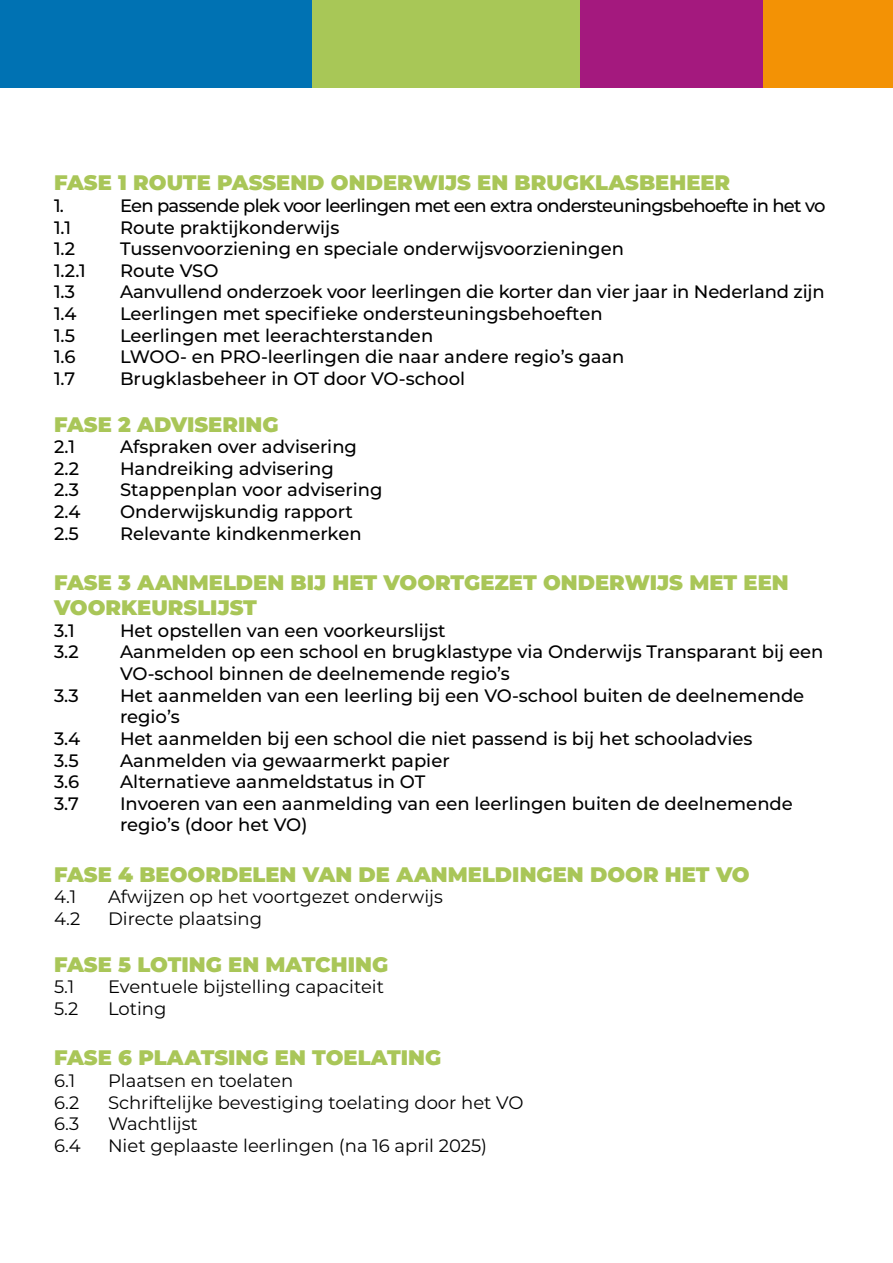
<style>
.page{position:relative;width:893px;height:1263px;background:#fff}
.page>*{position:absolute;margin:0;border:0;box-sizing:border-box;transform-origin:0 0}
.t1{font:900 21px/25.2px "Montserrat";color:#a9c658}
.t2{font:500 18px/21.6px "Montserrat";color:#000}
.t3{font:18px "Montserrat";color:#000}
.t4{font:500 18px "Montserrat";letter-spacing:-.04em;color:#000}
</style>
<div class="page">
<div style="left:0;top:0;width:893px;height:88px;background:#f39205"></div>
<div style="left:0;top:0;width:762px;height:88px;background:#a4197e"></div>
<div style="left:0;top:0;width:580px;height:88px;background:#a8c757"></div>
<div style="left:0;top:0;width:311px;height:88px;background:#0072b3"></div>
<p class="t1" style="left:54px;top:169px;width:678px">FASE 1 ROUTE PASSEND ONDERWIJS EN BRUGKLASBEHEER</p>
<p class="t2" style="left:54px;top:194px;width:12px">1.</p>
<p class="t4" style="left:120px;top:193px;width:707px">Een passende plek voor leerlingen met een extra ondersteuningsbehoefte in het vo</p>
<p class="t2" style="left:54px;top:216px;width:19px">1.1</p>
<p class="t2" style="left:120px;top:216px;width:221px">Route praktijkonderwijs</p>
<p class="t2" style="left:54px;top:237px;width:23px">1.2</p>
<p class="t2" style="left:120px;top:237px;width:505px">Tussenvoorziening en speciale onderwijsvoorzieningen</p>
<p class="t2" style="left:54px;top:259px;width:33px">1.2.1</p>
<p class="t2" style="left:120px;top:259px;width:100px">Route VSO</p>
<p class="t2" style="left:54px;top:280px;width:23px">1.3</p>
<p class="t2" style="left:120px;top:280px;width:706px">Aanvullend onderzoek voor leerlingen die korter dan vier jaar in Nederland zijn</p>
<p class="t2" style="left:54px;top:302px;width:24px">1.4</p>
<p class="t2" style="left:120px;top:302px;width:484px">Leerlingen met specifieke ondersteuningsbehoeften</p>
<p class="t2" style="left:54px;top:324px;width:23px">1.5</p>
<p class="t2" style="left:120px;top:324px;width:315px">Leerlingen met leerachterstanden</p>
<p class="t2" style="left:54px;top:345px;width:23px">1.6</p>
<p class="t2" style="left:120px;top:345px;width:506px">LWOO- en PRO-leerlingen die naar andere regio’s gaan</p>
<p class="t2" style="left:54px;top:367px;width:23px">1.7</p>
<p class="t2" style="left:120px;top:367px;width:347px">Brugklasbeheer in OT door VO-school</p>
<p class="t1" style="left:54px;top:410px;width:226px">FASE 2 ADVISERING</p>
<p class="t2" style="left:54px;top:435px;width:23px">2.1</p>
<p class="t2" style="left:120px;top:435px;width:239px">Afspraken over advisering</p>
<p class="t2" style="left:54px;top:457px;width:27px">2.2</p>
<p class="t2" style="left:120px;top:457px;width:215px">Handreiking advisering</p>
<p class="t2" style="left:54px;top:478px;width:27px">2.3</p>
<p class="t2" style="left:120px;top:478px;width:264px">Stappenplan voor advisering</p>
<p class="t2" style="left:54px;top:500px;width:28px">2.4</p>
<p class="t2" style="left:120px;top:500px;width:234px">Onderwijskundig rapport</p>
<p class="t2" style="left:54px;top:522px;width:26px">2.5</p>
<p class="t2" style="left:120px;top:522px;width:243px">Relevante kindkenmerken</p>
<p class="t1" style="left:54px;top:569px;width:736px">FASE 3 AANMELDEN BIJ HET VOORTGEZET ONDERWIJS MET EEN<br>VOORKEURSLIJST</p>
<p class="t2" style="left:54px;top:619px;width:22px">3.1</p>
<p class="t2" style="left:120px;top:619px;width:327px">Het opstellen van een voorkeurslijst</p>
<p class="t2" style="left:54px;top:640px;width:26px">3.2</p>
<p class="t2" style="left:120px;top:640px;width:705px">Aanmelden op een school en brugklastype via Onderwijs Transparant bij een<br>VO-school binnen de deelnemende regio’s</p>
<p class="t2" style="left:54px;top:684px;width:26px">3.3</p>
<p class="t2" style="left:120px;top:684px;width:686px">Het aanmelden van een leerling bij een VO-school buiten de deelnemende regio’s</p>
<p class="t2" style="left:54px;top:727px;width:28px">3.4</p>
<p class="t2" style="left:120px;top:727px;width:634px">Het aanmelden bij een school die niet passend is bij het schooladvies</p>
<p class="t2" style="left:54px;top:748px;width:26px">3.5</p>
<p class="t2" style="left:120px;top:748px;width:331px">Aanmelden via gewaarmerkt papier</p>
<p class="t2" style="left:54px;top:770px;width:27px">3.6</p>
<p class="t2" style="left:120px;top:770px;width:307px">Alternatieve aanmeldstatus in OT</p>
<p class="t2" style="left:54px;top:792px;width:26px">3.7</p>
<p class="t2" style="left:120px;top:792px;width:674px">Invoeren van een aanmelding van een leerlingen buiten de deelnemende regio’s (door het VO)</p>
<p class="t1" style="left:54px;top:860px;width:697px">FASE 4 BEOORDELEN VAN DE AANMELDINGEN DOOR HET VO</p>
<p class="t3" style="left:54px;top:884px;width:24px">4.1</p>
<p class="t3" style="left:108px;top:884px;width:336px">Afwijzen op het voortgezet onderwijs</p>
<p class="t3" style="left:54px;top:906px;width:28px">4.2</p>
<p class="t3" style="left:108px;top:906px;width:156px">Directe plaatsing</p>
<p class="t1" style="left:54px;top:950px;width:336px">FASE 5 LOTING EN MATCHING</p>
<p class="t3" style="left:54px;top:974px;width:22px">5.1</p>
<p class="t3" style="left:108px;top:974px;width:278px">Eventuele bijstelling capaciteit</p>
<p class="t3" style="left:54px;top:996px;width:26px">5.2</p>
<p class="t3" style="left:108px;top:996px;width:60px">Loting</p>
<p class="t1" style="left:54px;top:1044px;width:389px">FASE 6 PLAATSING EN TOELATING</p>
<p class="t3" style="left:54px;top:1068px;width:23px">6.1</p>
<p class="t3" style="left:108px;top:1068px;width:187px">Plaatsen en toelaten</p>
<p class="t3" style="left:54px;top:1090px;width:27px">6.2</p>
<p class="t3" style="left:108px;top:1090px;width:417px">Schriftelijke bevestiging toelating door het VO</p>
<p class="t3" style="left:54px;top:1111px;width:27px">6.3</p>
<p class="t3" style="left:108px;top:1111px;width:91px">Wachtlijst</p>
<p class="t3" style="left:54px;top:1133px;width:28px">6.4</p>
<p class="t3" style="left:108px;top:1133px;width:381px">Niet geplaaste leerlingen (na 16 april 2025)</p>
</div>
